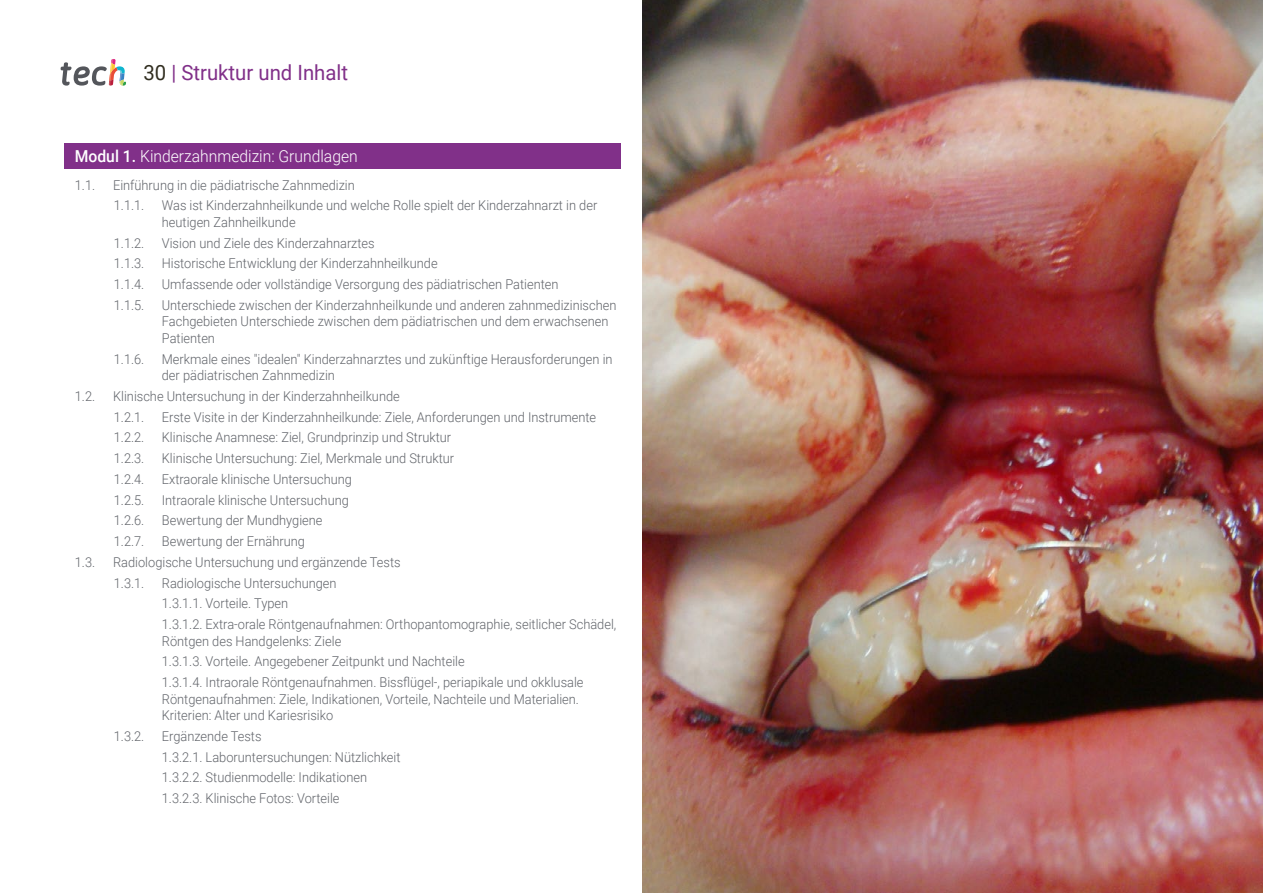
<style>
.page{position:relative;width:1263px;height:893px;background:#fff}
.page>*{position:absolute;margin:0;border:0;box-sizing:border-box;transform-origin:0 0}
.t1{font:21px "Roboto";color:#813089}
.t2{font:300 16.5px "Roboto";color:#fff;scale:.95 1}
.t3{font:300 13.5px/20.7px "Roboto";color:#61646a;scale:.95 1}
.s1{color:#312e20}
.s2{font-weight:500}
</style>
<div class="page">
<div style="left:64px;top:144px;width:557px;height:25px;background:#813089"></div>
<img style="left:642px;top:0;width:621px;height:893px">
<svg style="left:61px;top:59px;width:65px;height:27px"></svg>
<h1 class="t1" style="left:144px;top:57px;width:206px"><span class="s1">30</span> | Struktur und Inhalt</h1>
<p class="t2" style="left:75px;top:145px;width:299px"><span class="s2">Modul 1.</span> Kinderzahnmedizin: Grundlagen</p>
<p class="t3" style="left:75px;top:174px;width:23px">1.1.</p>
<p class="t3" style="left:113px;top:174px;width:256px">Einführung in die pädiatrische Zahnmedizin<br>1.1.1.</p>
<p class="t3" style="left:162px;top:197px;width:460px;line-height:16.5px">Was ist Kinderzahnheilkunde und welche Rolle spielt der Kinderzahnarzt in der heutigen Zahnheilkunde</p>
<p class="t3" style="left:114px;top:232px;width:34px">1.1.2.</p>
<p class="t3" style="left:162px;top:232px;width:226px">Vision und Ziele des Kinderzahnarztes</p>
<p class="t3" style="left:114px;top:253px;width:34px">1.1.3.</p>
<p class="t3" style="left:162px;top:253px;width:292px">Historische Entwicklung der Kinderzahnheilkunde</p>
<p class="t3" style="left:114px;top:273px;width:34px">1.1.4.</p>
<p class="t3" style="left:162px;top:273px;width:419px">Umfassende oder vollständige Versorgung des pädiatrischen Patienten</p>
<p class="t3" style="left:114px;top:294px;width:34px">1.1.5.</p>
<p class="t3" style="left:162px;top:296px;width:480px;line-height:16.5px">Unterschiede zwischen der Kinderzahnheilkunde und anderen zahnmedizinischen<br>Fachgebieten Unterschiede zwischen dem pädiatrischen und dem erwachsenen<br>Patienten</p>
<p class="t3" style="left:114px;top:348px;width:34px">1.1.6.</p>
<p class="t3" style="left:162px;top:350px;width:476px;line-height:16.5px">Merkmale eines "idealen" Kinderzahnarztes und zukünftige Herausforderungen in der pädiatrischen Zahnmedizin</p>
<p class="t3" style="left:75px;top:385px;width:23px">1.2.</p>
<p class="t3" style="left:113px;top:385px;width:303px">Klinische Untersuchung in der Kinderzahnheilkunde<br>1.2.1.</p>
<p class="t3" style="left:162px;top:406px;width:459px">Erste Visite in der Kinderzahnheilkunde: Ziele, Anforderungen und Instrumente</p>
<p class="t3" style="left:114px;top:427px;width:34px">1.2.2.</p>
<p class="t3" style="left:162px;top:427px;width:306px">Klinische Anamnese: Ziel, Grundprinzip und Struktur</p>
<p class="t3" style="left:114px;top:447px;width:34px">1.2.3.</p>
<p class="t3" style="left:162px;top:447px;width:309px">Klinische Untersuchung: Ziel, Merkmale und Struktur</p>
<p class="t3" style="left:114px;top:468px;width:34px">1.2.4.</p>
<p class="t3" style="left:162px;top:468px;width:202px">Extraorale klinische Untersuchung</p>
<p class="t3" style="left:114px;top:489px;width:34px">1.2.5.</p>
<p class="t3" style="left:162px;top:489px;width:198px">Intraorale klinische Untersuchung</p>
<p class="t3" style="left:114px;top:510px;width:34px">1.2.6.</p>
<p class="t3" style="left:162px;top:510px;width:171px">Bewertung der Mundhygiene</p>
<p class="t3" style="left:114px;top:530px;width:34px">1.2.7.</p>
<p class="t3" style="left:162px;top:530px;width:152px">Bewertung der Ernährung</p>
<p class="t3" style="left:75px;top:551px;width:23px">1.3.</p>
<p class="t3" style="left:113px;top:551px;width:304px">Radiologische Untersuchung und ergänzende Tests<br>1.3.1.</p>
<p class="t3" style="left:162px;top:572px;width:480px">Radiologische Untersuchungen<br>1.3.1.1. Vorteile. Typen<br>1.3.1.2. Extra-orale Röntgenaufnahmen: Orthopantomographie, seitlicher Schädel,</p>
<p class="t3" style="left:162px;top:630px;width:445px">Röntgen des Handgelenks: Ziele<br>1.3.1.3. Vorteile. Angegebener Zeitpunkt und Nachteile<br>1.3.1.4. Intraorale Röntgenaufnahmen. Bissflügel-, periapikale und okklusale</p>
<p class="t3" style="left:162px;top:690px;width:441px;line-height:16.5px">Röntgenaufnahmen: Ziele, Indikationen, Vorteile, Nachteile und Materialien.<br>Kriterien: Alter und Kariesrisiko</p>
<p class="t3" style="left:114px;top:725px;width:34px">1.3.2.</p>
<p class="t3" style="left:162px;top:725px;width:253px">Ergänzende Tests<br>1.3.2.1. Laboruntersuchungen: Nützlichkeit 1.3.2.2. Studienmodelle: Indikationen 1.3.2.3. Klinische Fotos: Vorteile</p>
</div>
